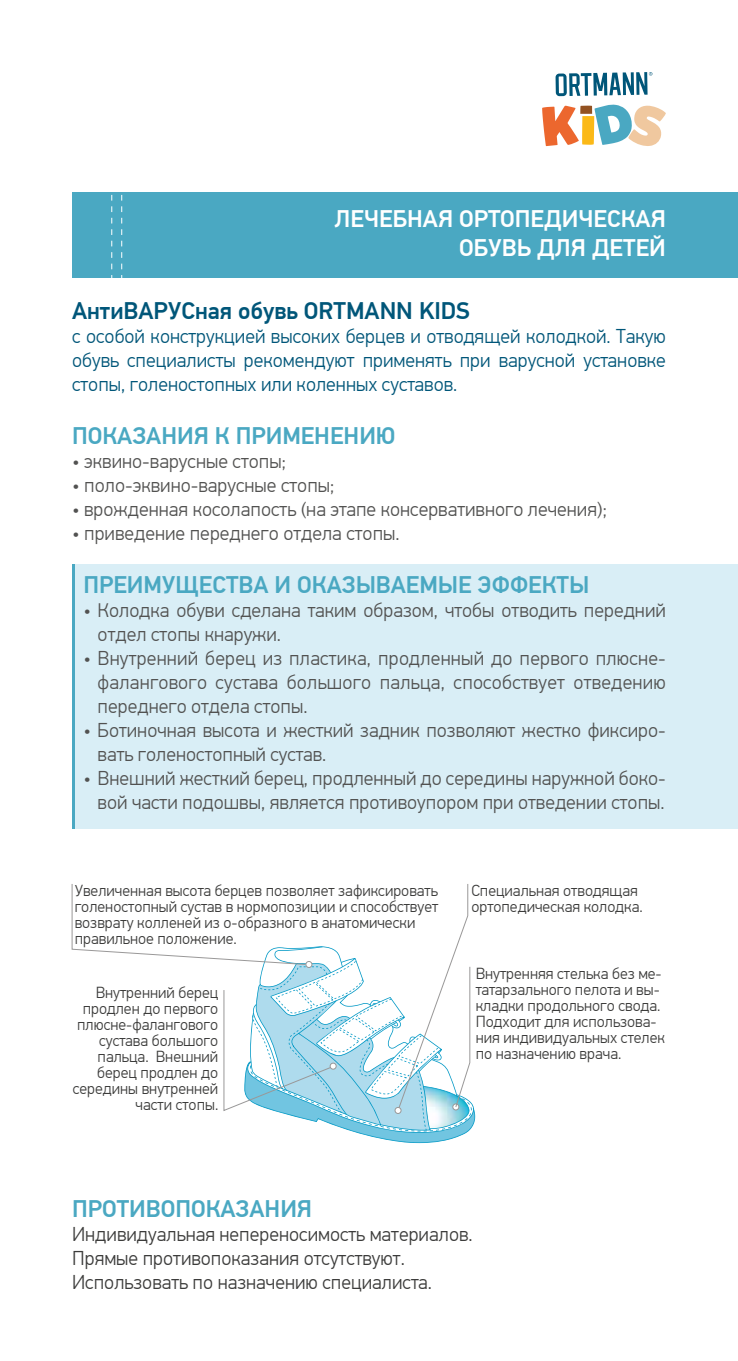
<style>
.page{position:relative;width:738px;height:1361px;background:#fff}
.page>*{position:absolute;margin:0;border:0;box-sizing:border-box;transform-origin:0 0}
.t1{font:500 24px "PF Din Text Pro";color:#4aa8c2}
.t2{font:500 24px/28.8px "PF Din Text Pro";color:#fff;text-align:right}
.t3{font:500 24px "PF Din Text Pro";color:#005679}
.t4{font:300 20px/24px "PF Din Text Pro";color:#525251}
.t5{font:300 20px/24px "PF Din Text Pro";color:#005679;text-align:justify}
.t6{font:300 20px/24px "PF Din Text Pro";color:#3c3c3b}
.t7{font:300 16px/16px "PF Din Text Pro";color:#3c3c3b}
</style>
<div class="page">
<svg style="left:555px;top:72px;width:97px;height:24px"></svg>
<svg style="left:542px;top:104px;width:123px;height:42px"></svg>
<div style="left:72px;top:564px;width:665px;height:264px;background:#d9eef6"></div>
<hr style="left:72px;top:564px;width:2px;height:264px;background:#4aa8c2">
<div style="left:72px;top:192px;width:665px;height:86px;background:#4aa8c2"></div>
<svg style="left:121px;top:194px;width:1px;height:84px"></svg>
<svg style="left:111px;top:194px;width:1px;height:84px"></svg>
<svg style="left:71px;top:884px;width:405px;height:260px"></svg>
<div style="left:329px;top:1062px;width:7px;height:7px;border:1px solid #999898;border-radius:50%"></div>
<p class="t2" style="left:334px;top:205px;width:333px">ЛЕЧЕБНАЯ ОРТОПЕДИЧЕСКАЯ<br>ОБУВЬ ДЛЯ ДЕТЕЙ</p>
<p class="t3" style="left:72px;top:296px;width:399px">АнтиВАРУСная обувь ORTMANN KIDS</p>
<p class="t5" style="left:72px;top:324px;width:595px">с особой конструкцией высоких берцев и отводящей колодкой. Такую обувь специалисты рекомендуют применять при варусной установке стопы, голеностопных или коленных суставов.</p>
<p class="t1" style="left:72px;top:421px;width:325px">ПОКАЗАНИЯ К ПРИМЕНЕНИЮ</p>
<p class="t4" style="left:72px;top:449px;width:215px">• эквино-варусные стопы;</p>
<p class="t4" style="left:72px;top:473px;width:263px">• поло-эквино-варусные стопы;</p>
<p class="t4" style="left:72px;top:497px;width:536px">• врожденная косолапость (на этапе консервативного лечения);</p>
<p class="t4" style="left:72px;top:521px;width:329px">• приведение переднего отдела стопы.</p>
<p class="t1" style="left:83px;top:570px;width:507px">ПРЕИМУЩЕСТВА И ОКАЗЫВАЕМЫЕ ЭФФЕКТЫ</p>
<p class="t4" style="left:98px;top:598px;width:569px;text-indent:-14px">• Колодка обуви сделана таким образом, чтобы отводить передний отдел стопы кнаружи.</p>
<p class="t4" style="left:98px;top:646px;width:569px;text-align:justify;text-indent:-14px">• Внутренний берец из пластика, продленный до первого плюсне&shy;фалангового сустава большого пальца, способствует отведению переднего отдела стопы.</p>
<p class="t4" style="left:98px;top:718px;width:569px;text-indent:-14px">• Ботиночная высота и жесткий задник позволяют жестко фиксиро&shy;вать голеностопный сустав.</p>
<p class="t4" style="left:83px;top:766px;width:583px;text-align:right">• Внешний жесткий берец, продленный до середины наружной боко&shy;вой части подошвы, является противоупором при отведении стопы.</p>
<p class="t7" style="left:75px;top:882px;width:365px">Увеличенная высота берцев позволяет зафиксировать голеностопный сустав в нормопозиции и способствует возврату колленей из о-образного в анатомически правильное положение.</p>
<p class="t7" style="left:73px;top:985px;width:147px;text-align:right">Внутренний берец продлен до первого плюсне-фалангового сустава большого пальца. Внешний берец продлен до середины внутренней части стопы.</p>
<p class="t7" style="left:471px;top:882px;width:173px">Специальная отводящая ортопедическая колодка.</p>
<p class="t7" style="left:475px;top:965px;width:191px">Внутренняя стелька без ме&shy;татарзального пелота и вы&shy;кладки продольного свода.<br>Подходит для использова&shy;ния индивидуальных стелек по назначению врача.</p>
<p class="t1" style="left:72px;top:1194px;width:241px">ПРОТИВОПОКАЗАНИЯ</p>
<p class="t6" style="left:72px;top:1222px;width:401px">Индивидуальная непереносимость материалов.<br>Прямые противопоказания отсутствуют.<br>Использовать по назначению специалиста.</p>
</div>
